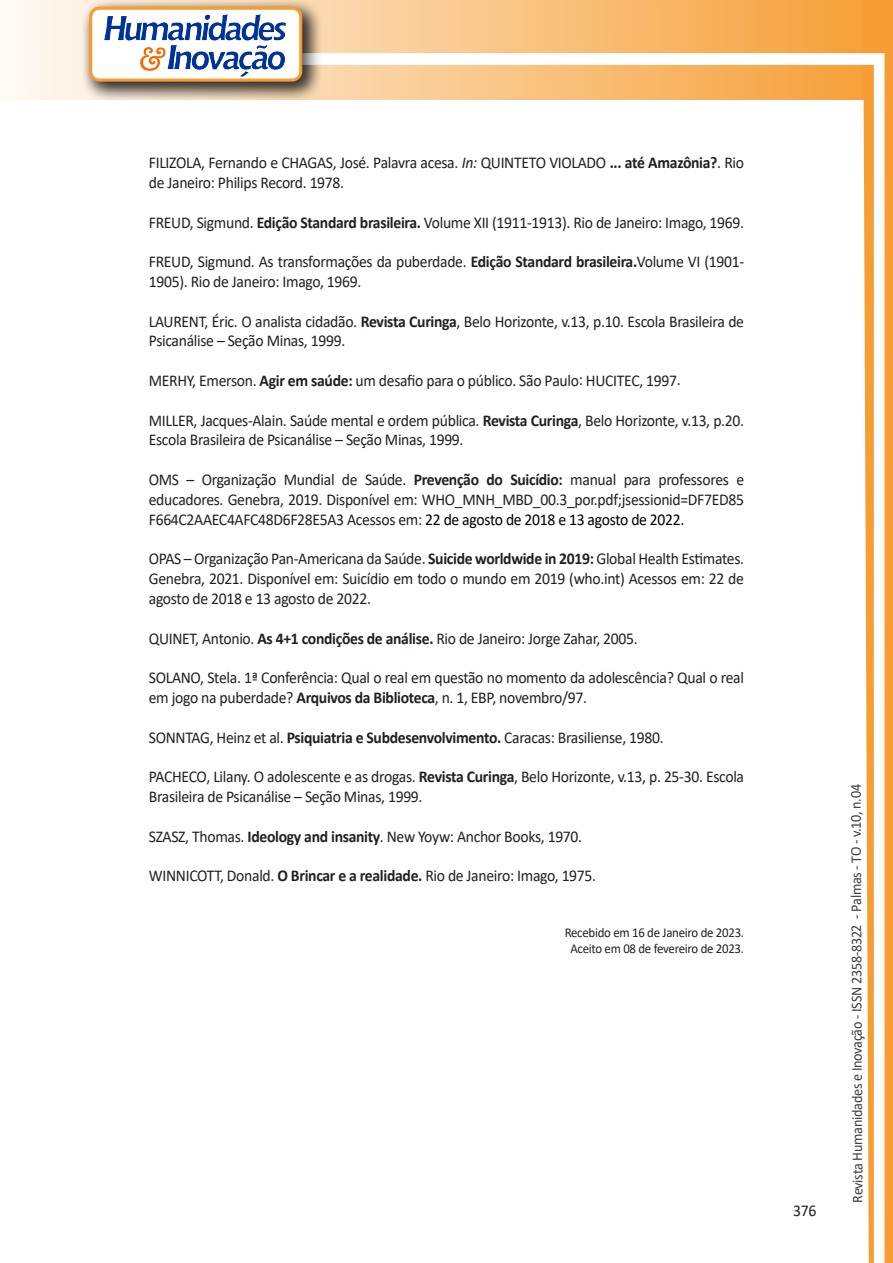
<style>
.page{position:relative;width:893px;height:1263px;background:#fff}
.page>*{position:absolute;margin:0;border:0;box-sizing:border-box;transform-origin:0 0}
.texto{font:16.5px/19.8px "Calibri";letter-spacing:-.02em;color:#231f20;scale:.95 1}
.t1{font:15px "Calibri";letter-spacing:-.025em;color:#3e3e3f;scale:.95 1}
.texto-2{font:13.5px "Calibri";letter-spacing:-.02em;color:#231f20;scale:.95 1}
.s1{font-style:italic}
.s2{font-weight:700}
.s3{color:#000}
</style>
<div class="page">
<svg style="left:5px;top:0;width:858px;height:100px;background:#f9c484"></svg>
<div style="left:302px;top:53px;width:582px;height:12px;background:#fff;border:2px solid #fff"></div>
<svg style="left:863px;top:0;width:30px;height:1263px"></svg>
<div style="left:81px;top:0;width:241px;height:102px;background:#231f20;opacity:.75"></div>
<div style="left:91px;top:8px;width:210px;height:72px;background:#fff;border-radius:9px"></div>
<img style="left:104px;top:14px;width:181px;height:62px">
<div style="left:89px;top:7px;width:213px;height:75px;border:3px solid #f69e34;border-radius:9px"></div>
<p class="texto" style="left:149px;top:152px;width:628px">FILIZOLA, Fernando e CHAGAS, José. Palavra acesa. <span class="s1">In:</span> QUINTETO VIOLADO <span class="s2">... até Amazônia?</span>. Rio de Janeiro: Philips Record. 1978.</p>
<p class="texto" style="left:149px;top:212px;width:628px">FREUD, Sigmund. <span class="s2">Edição Standard brasileira.</span> Volume XII (1911-1913). Rio de Janeiro: Imago, 1969.</p>
<p class="texto" style="left:149px;top:251px;width:628px">FREUD, Sigmund. As transformações da puberdade. <span class="s2">Edição Standard brasileira.</span>Volume VI (1901-<br>1905). Rio de Janeiro: Imago, 1969.</p>
<p class="texto" style="left:149px;top:311px;width:628px">LAURENT, Éric. O analista cidadão. <span class="s2">Revista Curinga</span>, Belo Horizonte, v.13, p.10. Escola Brasileira de<br>Psicanálise – Seção Minas, 1999.</p>
<p class="texto" style="left:149px;top:370px;width:561px">MERHY, Emerson. <span class="s2">Agir em saúde:</span> um desafio para o público. São Paulo: HUCITEC, 1997.</p>
<p class="texto" style="left:149px;top:410px;width:628px">MILLER, Jacques-Alain. Saúde mental e ordem pública. <span class="s2">Revista Curinga</span>, Belo Horizonte, v.13, p.20.<br>Escola Brasileira de Psicanálise – Seção Minas, 1999.</p>
<p class="texto" style="left:149px;top:469px;width:628px;text-align:justify">OMS – Organização Mundial de Saúde. <span class="s2">Prevenção do Suicídio:</span> manual para professores e educadores. Genebra, 2019. Disponível em: WHO_MNH_MBD_00.3_por.pdf;jsessionid=DF7ED85<br>F664C2AAEC4AFC48D6F28E5A3 Acessos em: <span class="s3">22 de agosto de 2018 e 13 agosto de 2022.</span></p>
<p class="texto" style="left:149px;top:548px;width:628px;text-align:justify">OPAS – Organização Pan-Americana da Saúde. <span class="s2">Suicide worldwide in 2019:</span> Global Health Estimates.<br>Genebra, 2021. Disponível em: Suicídio em todo o mundo em 2019 (who.int) Acessos em: 22 de agosto de 2018 e 13 agosto de 2022.</p>
<p class="texto" style="left:149px;top:628px;width:516px">QUINET, Antonio. <span class="s2">As 4+1 condições de análise.</span> Rio de Janeiro: Jorge Zahar, 2005.</p>
<p class="texto" style="left:149px;top:667px;width:628px">SOLANO, Stela. 1ª Conferência: Qual o real em questão no momento da adolescência? Qual o real em jogo na puberdade? <span class="s2">Arquivos da Biblioteca</span>, n. 1, EBP, novembro/97.</p>
<p class="texto" style="left:149px;top:727px;width:543px">SONNTAG, Heinz et al. <span class="s2">Psiquiatria e Subdesenvolvimento.</span> Caracas: Brasiliense, 1980.</p>
<p class="texto" style="left:149px;top:766px;width:628px">PACHECO, Lilany. O adolescente e as drogas. <span class="s2">Revista Curinga</span>, Belo Horizonte, v.13, p. 25-30. Escola<br>Brasileira de Psicanálise – Seção Minas, 1999.</p>
<p class="texto" style="left:149px;top:826px;width:458px">SZASZ, Thomas. <span class="s2">Ideology and insanity</span>. New Yoyw: Anchor Books, 1970.</p>
<p class="texto" style="left:149px;top:865px;width:472px">WINNICOTT, Donald. <span class="s2">O Brincar e a realidade.</span> Rio de Janeiro: Imago, 1975.</p>
<p class="texto-2" style="left:565px;top:923px;width:190px">Recebido em 16 de Janeiro de 2023.</p>
<p class="texto-2" style="left:570px;top:939px;width:184px">Aceito em 08 de fevereiro de 2023.</p>
<p class="texto" style="left:793px;top:1200px;width:26px">376</p>
<p class="t1" style="left:846px;top:1203px;width:442px;rotate:-90deg">Revista Humanidades e Inovação - ISSN 2358-8322 - Palmas - TO - v.10, n.04</p>
</div>
